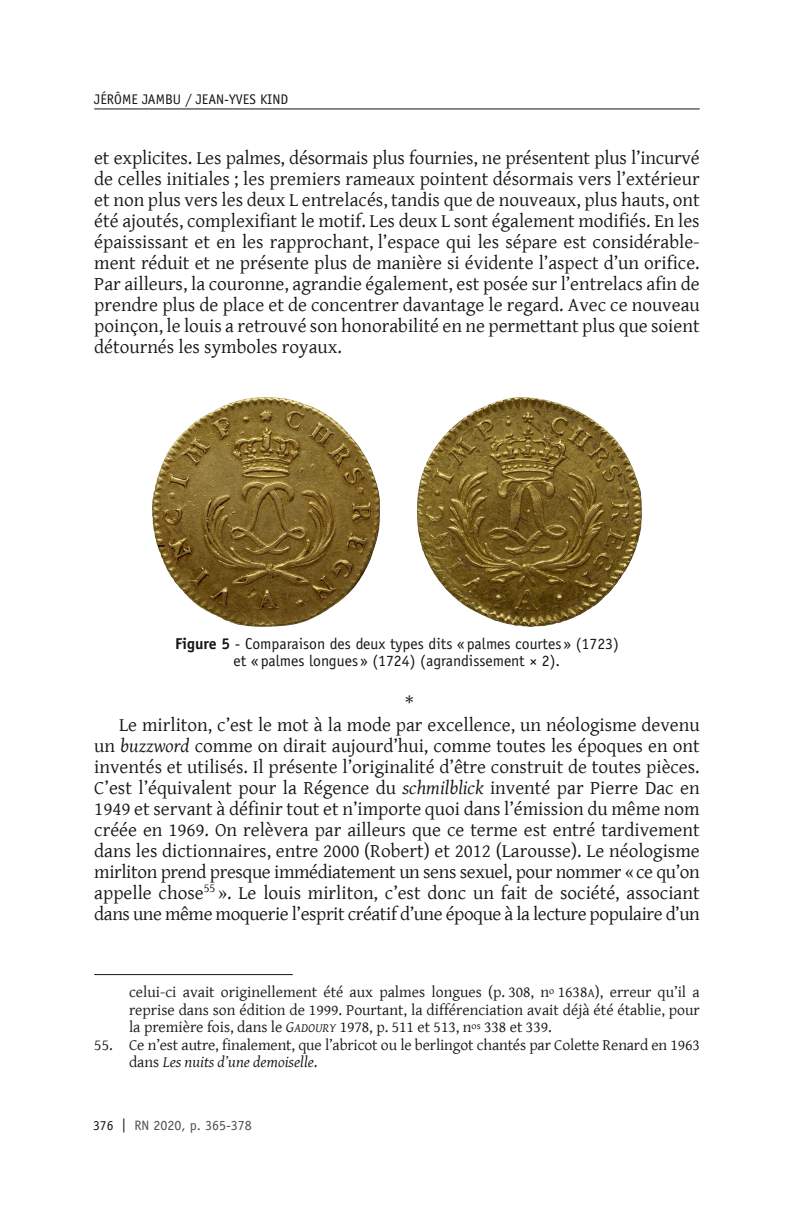
<style>
.page{position:relative;width:794px;height:1216px;background:#fff}
.page>*{position:absolute;margin:0;border:0;box-sizing:border-box;transform-origin:0 0}
.t1{font:19.25px/21px "Gentium Basic";color:#151616;text-align:justify}
.t2{font:19.25px "Gentium Basic";letter-spacing:-.02em;color:#151616}
.t3{font:15.75px/17.5px "Gentium Basic";letter-spacing:-.01em;color:#151616;text-align:justify}
.t4{font:15.75px/17.5px "Officina Sans";color:#151616;text-align:center}
.t5{font:14px "Officina Sans";color:#151616}
.t6{font:14px "Officina Sans";color:#4e4e4d}
.s1{font-weight:700}
.s2{font-style:italic}
.s3{font-family:"Gentium Basic SC800";font-size:12.6px}
.s4{font-family:"Gentium Basic Italic SC800"}
.s5{font-family:"Gentium Basic Italic SC800";font-size:12.6px}
.s6{font-size:13.65px;color:#151616}
.s7{color:#151616}
.s8{font-size:13.65px}
</style>
<div class="page">
<hr style="left:94px;top:108px;width:605px;height:1px;background:#151616">
<img style="left:153px;top:398px;width:226px;height:228px">
<img style="left:418px;top:398px;width:223px;height:228px">
<hr style="left:94px;top:974px;width:199px;height:1px;background:#151616">
<p class="t5" style="left:94px;top:91px;width:195px">JÉRÔME JAMBU / JEAN-YVES KIND</p>
<p class="t1" style="left:94px;top:146px;width:607px">et explicites. Les palmes, désormais plus fournies, ne présentent plus l’incurvé de celles initiales ; les premiers rameaux pointent désormais vers l’extérieur et non plus vers les deux L entrelacés, tandis que de nouveaux, plus hauts, ont été ajoutés, complexifiant le motif. Les deux L sont également modifiés. En les épaississant et en les rapprochant, l’espace qui les sépare est considérable&shy;ment réduit et ne présente plus de manière si évidente l’aspect d’un orifice.<br>Par ailleurs, la couronne, agrandie également, est posée sur l’entrelacs afin de prendre plus de place et de concentrer davantage le regard. Avec ce nouveau poinçon, le louis a retrouvé son honorabilité en ne permettant plus que soient détournés les symboles royaux.</p>
<p class="t4" style="left:175px;top:634px;width:445px"><span class="s1">Figure 5</span> - Comparaison des deux types dits «palmes courtes » (1723) et «palmes longues » (1724) (agrandissement × 2).</p>
<p class="t1" style="left:405px;top:692px;width:10px">*</p>
<p class="t1" style="left:119px;top:713px;width:582px">Le mirliton, c’est le mot à la mode par excellence, un néologisme devenu</p>
<p class="t1" style="left:94px;top:734px;width:607px">un <span class="s2">buzzword</span> comme on dirait aujourd’hui, comme toutes les époques en ont</p>
<p class="t1" style="left:94px;top:755px;width:607px">inventés et utilisés. Il présente l’originalité d’être construit de toutes pièces.</p>
<p class="t1" style="left:94px;top:776px;width:607px">C’est l’équivalent pour la Régence du <span class="s2">schmilblick</span> inventé par Pierre Dac en</p>
<p class="t1" style="left:94px;top:797px;width:607px">1949 et servant à définir tout et n’importe quoi dans l’émission du même nom</p>
<p class="t1" style="left:94px;top:818px;width:607px">créée en 1969. On relèvera par ailleurs que ce terme est entré tardivement</p>
<p class="t1" style="left:94px;top:839px;width:607px">dans les dictionnaires, entre 2000 (Robert) et 2012 (Larousse). Le néologisme</p>
<p class="t2" style="left:94px;top:857px;width:607px">mirliton prend presque immédiatement un sens sexuel, pour nommer «ce qu’on</p>
<p class="t1" style="left:94px;top:881px;width:607px">appelle chose<sup>55</sup> ». Le louis mirliton, c’est donc un fait de société, associant</p>
<p class="t2" style="left:94px;top:899px;width:607px">dans une même moquerie l’esprit créatif d’une époque à la lecture populaire d’un</p>
<p class="t3" style="left:129px;top:982px;width:572px">celui-ci avait originellement été aux palmes longues (p. 308, n<sup>o</sup> 1638<span class="s3">a</span>), erreur qu’il a reprise dans son édition de 1999. Pourtant, la différenciation avait déjà été établie, pour la première fois, dans le <span class="s4">G</span><span class="s5">ADOURY</span> 1978, p. 511 et 513, n<sup>os</sup> 338 et 339.</p>
<p class="t3" style="left:129px;top:1035px;width:572px;text-indent:-35px">55. Ce n’est autre, finalement, que l’abricot ou le berlingot chantés par Colette Renard en 1963 dans <span class="s2">Les nuits d’une demoiselle</span>.</p>
<p class="t6" style="left:93px;top:1116px;width:160px"><span class="s6">376</span> <span class="s7">|</span> <span class="s8">RN</span> 2020, p. 365-378</p>
</div>
